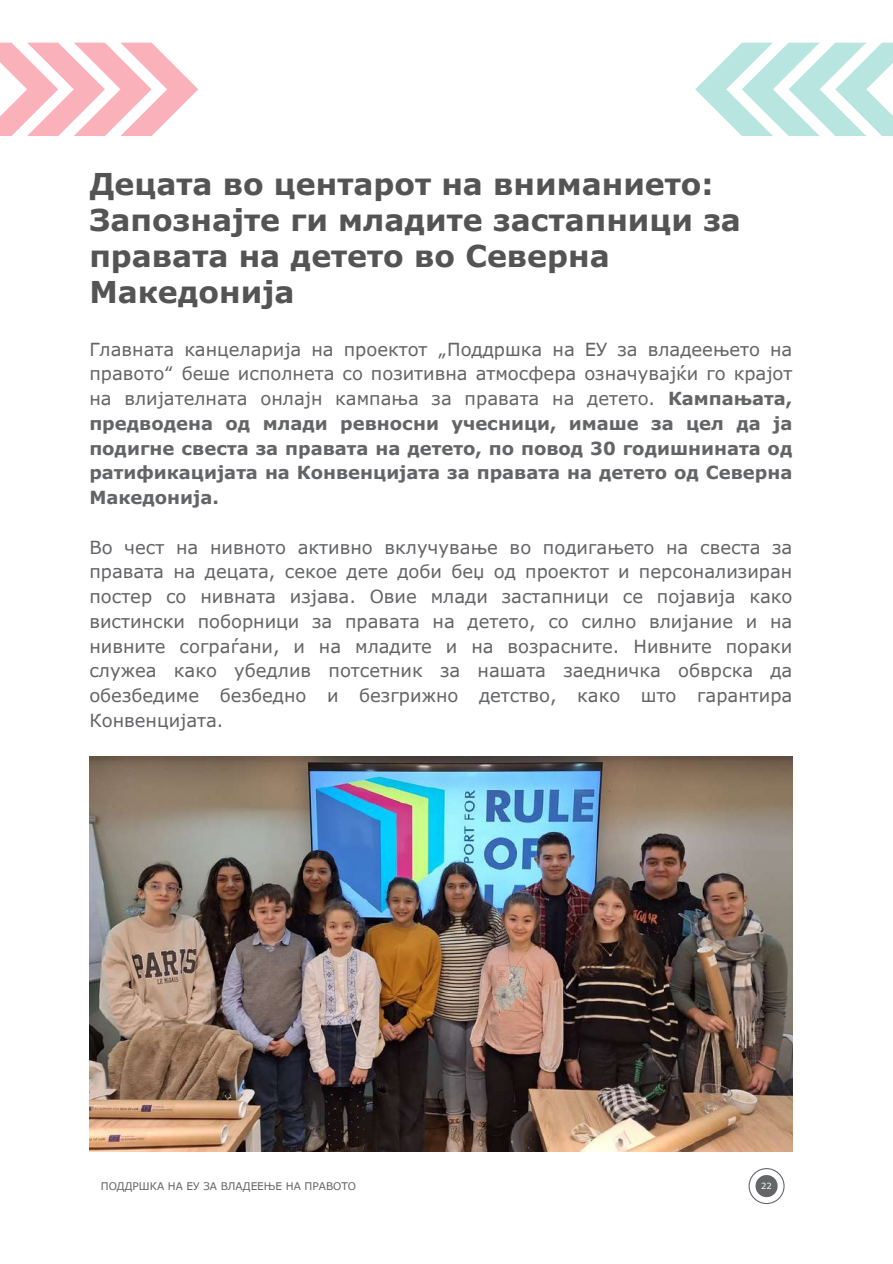
<style>
.page{position:relative;width:893px;height:1264px;background:#fff}
.page>*{position:absolute;margin:0;border:0;box-sizing:border-box;transform-origin:0 0}
.t1{font:700 30px/36px "Verdana Pro";color:#545454}
.t2{font:18px/24.8px "Verdana Pro";color:#636466;text-align:justify}
.t3{font:700 18px/24.8px "Verdana Pro";color:#636466;text-align:justify}
.t4{font:10.5px "Verdana Pro";color:#636466}
.t5{font:8.4px "Verdana Pro";color:#fff}
.s1{font-weight:400}
</style>
<div class="page">
<svg style="left:695px;top:43px;width:197px;height:93px"></svg>
<svg style="left:0;top:43px;width:198px;height:93px"></svg>
<img style="left:89px;top:756px;width:703px;height:395px">
<svg style="left:748px;top:1168px;width:36px;height:36px"></svg>
<h1 class="t1" style="left:89px;top:165px;width:653px">Децата во центарот на вниманието:<br>Запознајте ги младите застапници за правата на детето во Северна<br>Македонија</h1>
<p class="t3" style="left:89px;top:336px;width:704px"><span class="s1">Главната канцеларија на проектот „Поддршка на ЕУ за владеењето на правото“ беше исполнета со позитивна атмосфера означувајќи го крајот на влијателната онлајн кампања за правата на детето.</span> Кампањата, предводена од млади ревносни учесници, имаше за цел да ја подигне свеста за правата на детето, по повод 30 годишнината од ратификацијата на Конвенцијата за правата на детето од Северна Македонија.</p>
<p class="t2" style="left:89px;top:534px;width:704px">Во чест на нивното активно вклучување во подигањето на свеста за правата на децата, секое дете доби беџ од проектот и персонализиран постер со нивната изјава. Овие млади застапници се појавија како вистински поборници за правата на детето, со силно влијание и на нивните сограѓани, и на младите и на возрасните. Нивните пораки служеа како убедлив потсетник за нашата заедничка обврска да обезбедиме безбедно и безгрижно детство, како што гарантира Конвенцијата.</p>
<p class="t4" style="left:101px;top:1178px;width:257px">ПОДДРШКА НА ЕУ ЗА ВЛАДЕЕЊЕ НА ПРАВОТО</p>
<p class="t5" style="left:761px;top:1180px;width:12px">22</p>
</div>
